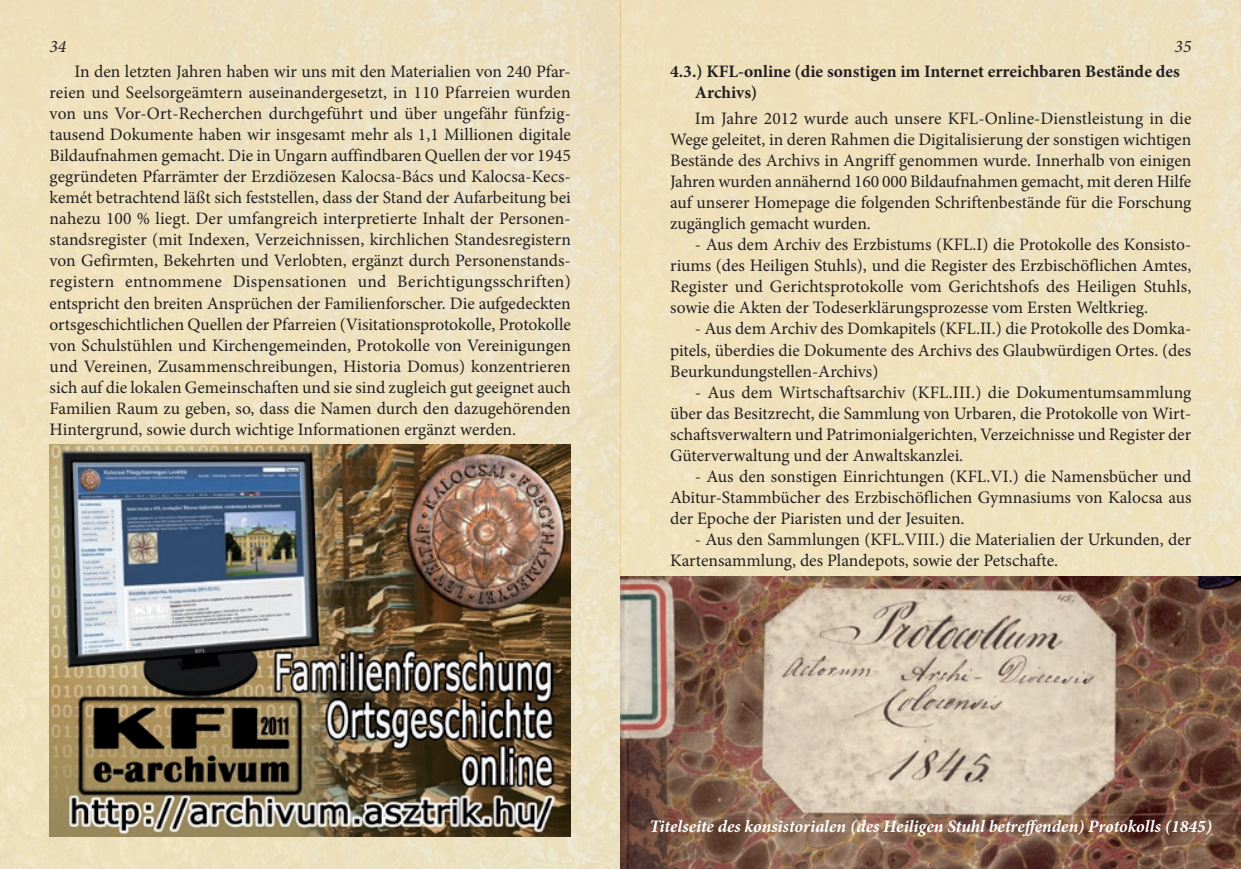
<style>
.page{position:relative;width:1241px;height:869px;background:#fff}
.page>*{position:absolute;margin:0;border:0;box-sizing:border-box;transform-origin:0 0}
.t1{font:17.5px/21px "Minion Pro";color:#231f20;text-align:justify}
.t2{font:italic 700 17.5px "Minion Pro";color:#fff}
.t3{font:700 17.5px/21px "Minion Pro";color:#231f20}
.t4{font:italic 17.5px "Minion Pro";color:#231f20}
</style>
<div class="page">
<img style="left:0;top:0;width:1240px;height:868px">
<img style="left:50px;top:444px;width:520px;height:392px">
<img style="left:620px;top:576px;width:620px;height:292px">
<p class="t4" style="left:50px;top:35px;width:18px">34</p>
<p class="t4" style="left:1174px;top:35px;width:18px">35</p>
<p class="t1" style="left:50px;top:61px;width:523px;text-indent:25px">In den letzten Jahren haben wir uns mit den Materialien von 240 Pfar&shy;reien und Seelsorgeämtern auseinandergesetzt, in 110 Pfarreien wurden von uns Vor-Ort-Recherchen durchgeführt und über ungefähr fünfzig&shy;tausend Dokumente haben wir insgesamt mehr als 1,1 Millionen digitale Bildaufnahmen gemacht. Die in Ungarn auffindbaren Quellen der vor 1945 gegründeten Pfarrämter der Erzdiözesen Kalocsa-Bács und Kalocsa-Kecs&shy;kemét betrachtend läßt sich feststellen, dass der Stand der Aufarbeitung bei nahezu 100 % liegt. Der umfangreich interpretierte Inhalt der Personen&shy;standsregister (mit Indexen, Verzeichnissen, kirchlichen Standesregistern von Gefirmten, Bekehrten und Verlobten, ergänzt durch Personenstands&shy;registern entnommene Dispensationen und Berichtigungsschriften) entspricht den breiten Ansprüchen der Familienforscher. Die aufgedeckten ortsgeschichtlichen Quellen der Pfarreien (Visitationsprotokolle, Protokolle von Schulstühlen und Kirchengemeinden, Protokolle von Vereinigungen und Vereinen, Zusammenschreibungen, Historia Domus) konzentrieren sich auf die lokalen Gemeinschaften und sie sind zugleich gut geeignet auch Familien Raum zu geben, so, dass die Namen durch den dazugehörenden Hintergrund, sowie durch wichtige Informationen ergänzt werden.</p>
<p class="t3" style="left:694px;top:61px;width:486px;text-indent:-25px">4.3.) KFL-online (die sonstigen im Internet erreichbaren Bestände des<br>Archivs)</p>
<p class="t1" style="left:670px;top:108px;width:523px;text-indent:25px">Im Jahre 2012 wurde auch unsere KFL-Online-Dienstleistung in die Wege geleitet, in deren Rahmen die Digitalisierung der sonstigen wichtigen Bestände des Archivs in Angriff genommen wurde. Innerhalb von einigen Jahren wurden annähernd 160 000 Bildaufnahmen gemacht, mit deren Hilfe auf unserer Homepage die folgenden Schriftenbestände für die Forschung zugänglich gemacht wurden.</p>
<p class="t1" style="left:670px;top:234px;width:522px;text-indent:25px">- Aus dem Archiv des Erzbistums (KFL.I) die Protokolle des Konsisto&shy;riums (des Heiligen Stuhls), und die Register des Erzbischöflichen Amtes, Register und Gerichtsprotokolle vom Gerichtshofs des Heiligen Stuhls, sowie die Akten der Todeserklärungsprozesse vom Ersten Weltkrieg.</p>
<p class="t1" style="left:670px;top:318px;width:522px;text-indent:25px">- Aus dem Archiv des Domkapitels (KFL.II.) die Protokolle des Domka&shy;pitels, überdies die Dokumente des Archivs des Glaubwürdigen Ortes. (des Beurkundungstellen-Archivs)</p>
<p class="t1" style="left:670px;top:381px;width:523px;text-indent:25px">- Aus dem Wirtschaftsarchiv (KFL.III.) die Dokumentumsammlung über das Besitzrecht, die Sammlung von Urbaren, die Protokolle von Wirt&shy;schaftsverwaltern und Patrimonialgerichten, Verzeichnisse und Register der Güterverwaltung und der Anwaltskanzlei.</p>
<p class="t1" style="left:670px;top:465px;width:523px;text-indent:25px">- Aus den sonstigen Einrichtungen (KFL.VI.) die Namensbücher und Abitur-Stammbücher des Erzbischöflichen Gymnasiums von Kalocsa aus der Epoche der Piaristen und der Jesuiten.</p>
<p class="t1" style="left:670px;top:528px;width:522px;text-indent:25px">- Aus den Sammlungen (KFL.VIII.) die Materialien der Urkunden, der<br>Kartensammlung, des Plandepots, sowie der Petschafte.</p>
<p class="t2" style="left:649px;top:813px;width:563px">Titelseite des konsistorialen (des Heiligen Stuhl betreffenden) Protokolls (1845)</p>
</div>
